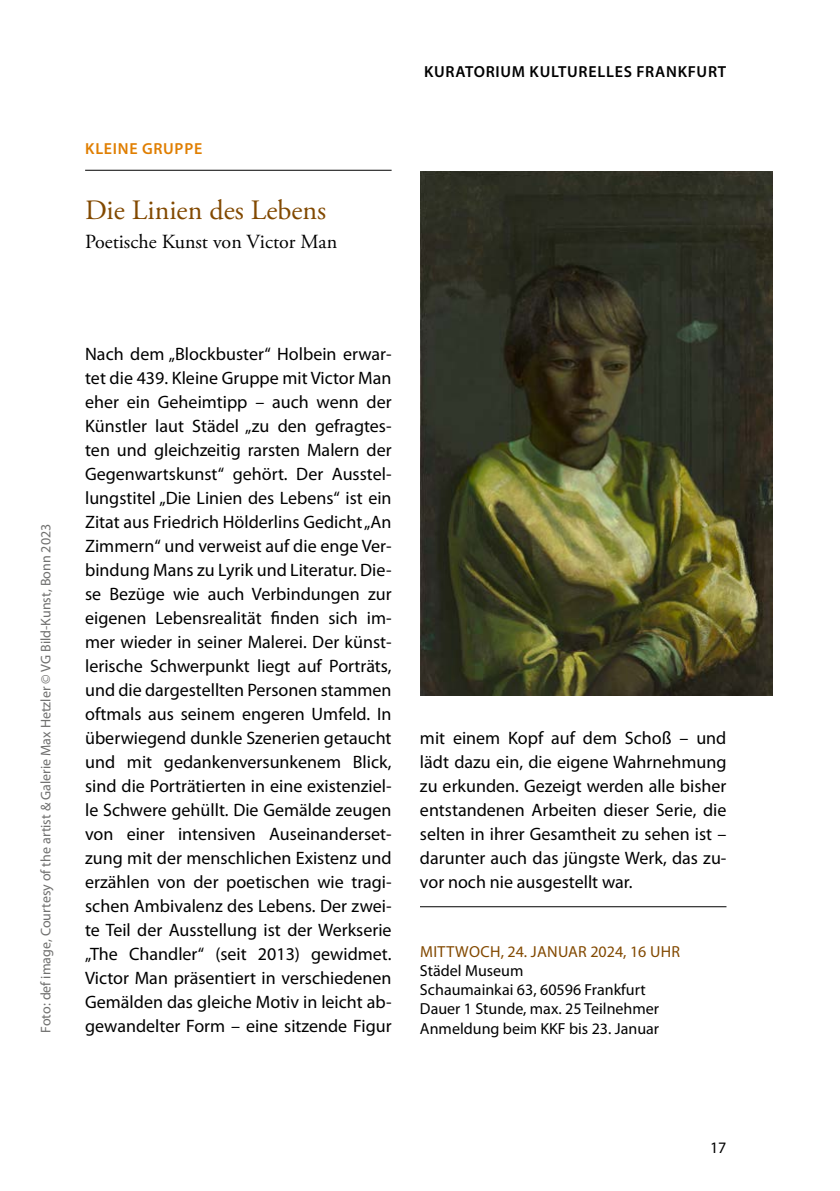
<style>
.page{position:relative;width:840px;height:1191px;background:#fff}
.page>*{position:absolute;margin:0;border:0;box-sizing:border-box;transform-origin:0 0}
.t1{font:28px "Adobe Garamond Pro";color:#824900}
.t2{font:20px "Adobe Garamond Pro";color:#000}
.t3{font:18px/24px "Myriad Pro";color:#000;text-align:justify}
.t4{font:16px/19.2px "Myriad Pro";color:#000}
.t5{font:600 16px "Myriad Pro";letter-spacing:.045em;color:#000}
.t6{font:16px "Myriad Pro";letter-spacing:.02em;color:#824900}
.t7{font:600 16px "Myriad Pro";letter-spacing:.045em;color:#e07e00}
.t8{font:14px "Myriad Pro";color:#6f6f6e}
</style>
<div class="page">
<hr style="left:85px;top:170px;width:306px;height:1px;background:#000">
<hr style="left:420px;top:906px;width:306px;height:1px;background:#000">
<img style="left:420px;top:172px;width:352px;height:523px">
<p class="t7" style="left:85px;top:138px;width:118px">KLEINE GRUPPE</p>
<h1 class="t1" style="left:85px;top:193px;width:242px">Die Linien des Lebens</h1>
<p class="t2" style="left:85px;top:230px;width:253px">Poetische Kunst von Victor Man</p>
<p class="t5" style="left:424px;top:61px;width:303px">KURATORIUM KULTURELLES FRANKFURT</p>
<p class="t8" style="left:37px;top:1032px;width:510px;rotate:-90deg">Foto: def image, Courtesy of the artist &amp; Galerie Max Hetzler © VG Bild-Kunst, Bonn 2023</p>
<p class="t3" style="left:85px;top:342px;width:308px">Nach dem „Blockbuster“ Holbein erwar&shy;tet die 439. Kleine Gruppe mit Victor Man eher ein Geheimtipp – auch wenn der Künstler laut Städel „zu den gefragtes&shy;ten und gleichzeitig rarsten Malern der Gegenwartskunst“ gehört. Der Ausstel&shy;lungstitel „Die Linien des Lebens“ ist ein Zitat aus Friedrich Hölderlins Gedicht „An Zimmern“ und verweist auf die enge Ver&shy;bindung Mans zu Lyrik und Literatur. Die&shy;se Bezüge wie auch Verbindungen zur eigenen Lebensrealität finden sich im&shy;mer wieder in seiner Malerei. Der künst&shy;lerische Schwerpunkt liegt auf Porträts, und die dargestellten Personen stammen oftmals aus seinem engeren Umfeld. In überwiegend dunkle Szenerien getaucht und mit gedankenversunkenem Blick, sind die Porträtierten in eine existenziel&shy;le Schwere gehüllt. Die Gemälde zeugen von einer intensiven Auseinanderset&shy;zung mit der menschlichen Existenz und erzählen von der poetischen wie tragi&shy;schen Ambivalenz des Lebens. Der zwei&shy;te Teil der Ausstellung ist der Werkserie „The Chandler“ (seit 2013) gewidmet.<br>Victor Man präsentiert in verschiedenen Gemälden das gleiche Motiv in leicht ab&shy;gewandelter Form – eine sitzende Figur</p>
<p class="t3" style="left:420px;top:726px;width:308px">mit einem Kopf auf dem Schoß – und lädt dazu ein, die eigene Wahrnehmung zu erkunden. Gezeigt werden alle bisher entstandenen Arbeiten dieser Serie, die selten in ihrer Gesamtheit zu sehen ist – darunter auch das jüngste Werk, das zu&shy;vor noch nie ausgestellt war.</p>
<p class="t6" style="left:420px;top:941px;width:261px">MITTWOCH, 24. JANUAR 2024, 16 UHR</p>
<p class="t4" style="left:420px;top:960px;width:240px">Städel Museum<br>Schaumainkai 63, 60596 Frankfurt<br>Dauer 1 Stunde, max. 25 Teilnehmer<br>Anmeldung beim KKF bis 23. Januar</p>
<p class="t4" style="left:709px;top:1137px;width:18px">17</p>
</div>
